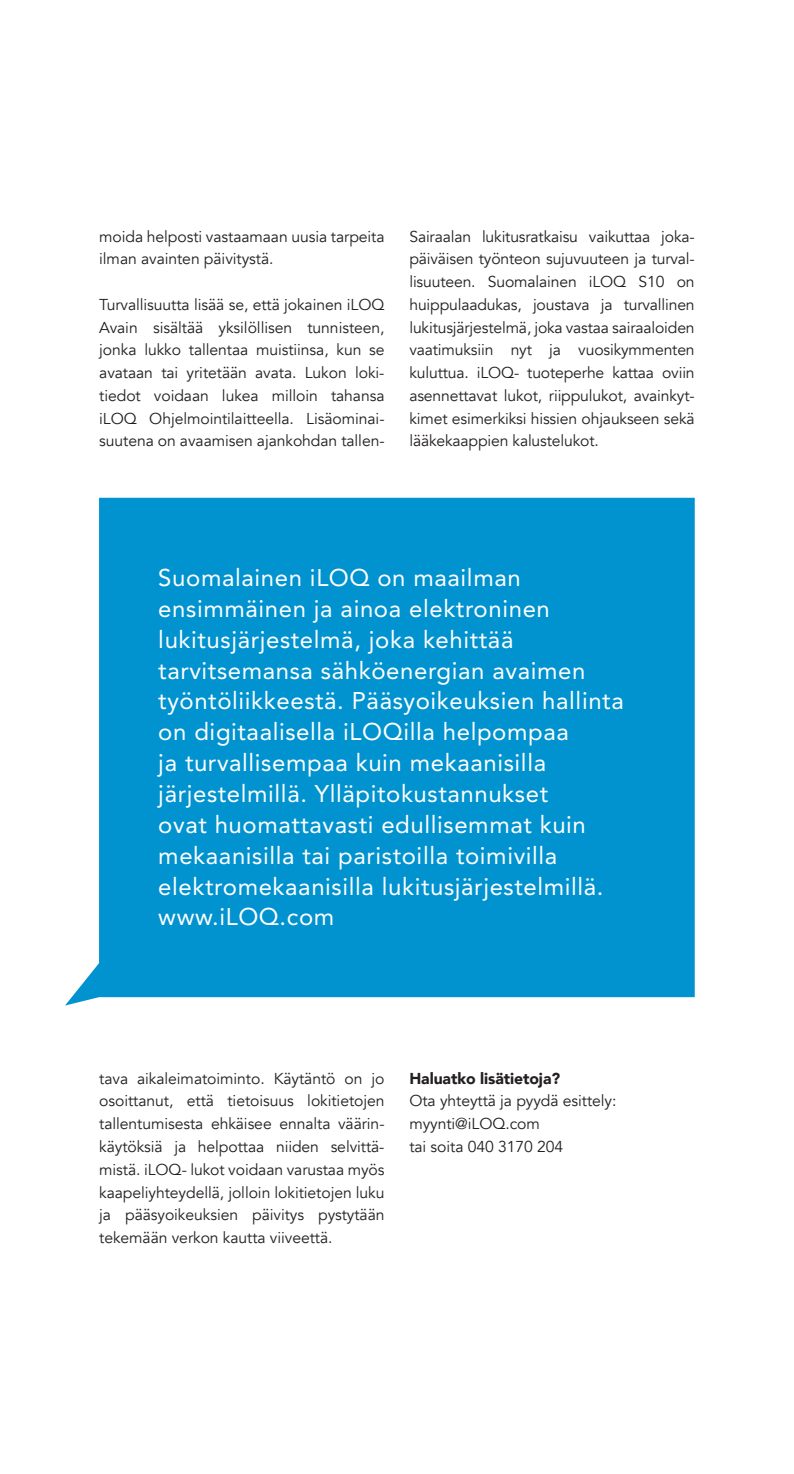
<style>
.page{position:relative;width:794px;height:1474px;background:#fff}
.page>*{position:absolute;margin:0;border:0;box-sizing:border-box;transform-origin:0 0}
.t1{font:23.97px/30.8px "Avenir LT Std";letter-spacing:.025em;color:#fff}
.t2{font:15.75px/22.8px "Avenir";letter-spacing:-.005em;color:#231f20;text-align:justify}
.t3{font:900 15.75px "Avenir";letter-spacing:-.005em;color:#231f20}
</style>
<div class="page">
<div style="left:65px;top:498px;width:629px;height:507px;background:#0093d0"></div>
<p class="t2" style="left:99px;top:225px;width:287px">moida helposti vastaamaan uusia tarpeita ilman avainten päivitystä.</p>
<p class="t2" style="left:99px;top:293px;width:287px">Turvallisuutta lisää se, että jokainen iLOQ Avain sisältää yksilöllisen tunnisteen, jonka lukko tallentaa muistiinsa, kun se avataan tai yritetään avata. Lukon loki&shy;tiedot voidaan lukea milloin tahansa iLOQ Ohjelmointilaitteella. Lisäominai&shy;suutena on avaamisen ajankohdan tallen-</p>
<p class="t2" style="left:409px;top:225px;width:287px">Sairaalan lukitusratkaisu vaikuttaa joka&shy;päiväisen työnteon sujuvuuteen ja turval&shy;lisuuteen. Suomalainen iLOQ S10 on huippulaadukas, joustava ja turvallinen lukitusjärjestelmä, joka vastaa sairaaloiden vaatimuksiin nyt ja vuosikymmenten kuluttua. iLOQ- tuoteperhe kattaa oviin asennettavat lukot, riippulukot, avainkyt&shy;kimet esimerkiksi hissien ohjaukseen sekä lääkekaappien kalustelukot.</p>
<p class="t1" style="left:158px;top:562px;width:467px">Suomalainen iLOQ on maailman ensimmäinen ja ainoa elektroninen lukitusjärjestelmä, joka kehittää tarvitsemansa sähköenergian avaimen työntöliikkeestä. Pääsyoikeuksien hallinta on digitaalisella iLOQilla helpompaa<br>ja turvallisempaa kuin mekaanisilla järjestelmillä. Ylläpitokustannukset<br>ovat huomattavasti edullisemmat kuin mekaanisilla tai paristoilla toimivilla elektromekaanisilla lukitusjärjestelmillä. www.iLOQ.com</p>
<p class="t2" style="left:99px;top:1067px;width:287px">tava aikaleimatoiminto. Käytäntö on jo osoittanut, että tietoisuus lokitietojen tallentumisesta ehkäisee ennalta väärin&shy;käytöksiä ja helpottaa niiden selvittä&shy;mistä. iLOQ- lukot voidaan varustaa myös kaapeliyhteydellä, jolloin lokitietojen luku ja pääsyoikeuksien päivitys pystytään tekemään verkon kautta viiveettä.</p>
<p class="t3" style="left:409px;top:1064px;width:152px">Haluatko lisätietoja?</p>
<p class="t2" style="left:409px;top:1089px;width:209px;text-align:left">Ota yhteyttä ja pyydä esittely: myynti@iLOQ.com<br>tai soita 040 3170 204</p>
</div>
